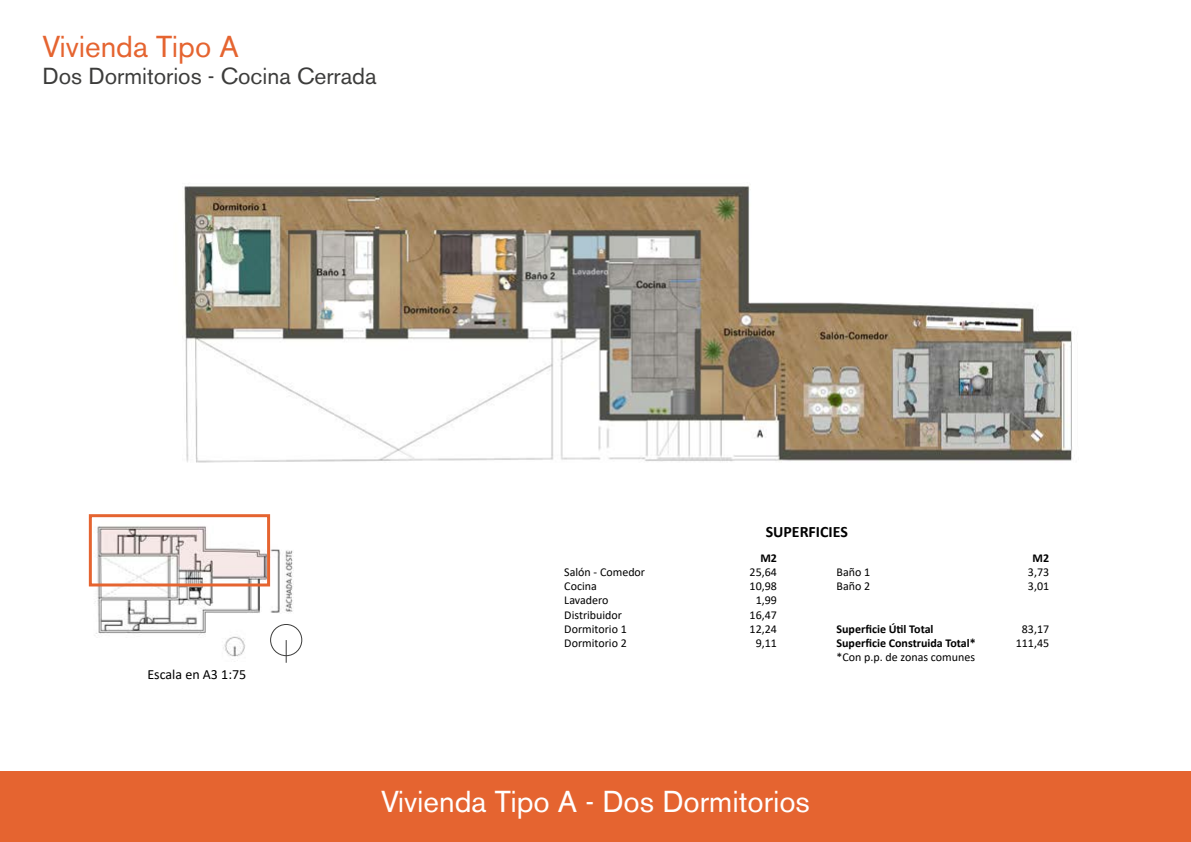
<style>
.page{position:relative;width:1191px;height:842px;background:#fff}
.page>*{position:absolute;margin:0;border:0;box-sizing:border-box;transform-origin:0 0}
.t1{font:30px "Akzidenz Grotesk BE";color:#fff}
.t2{font:30px "Akzidenz Grotesk BE";color:#e56430}
.t3{font:23px "Akzidenz Grotesk BE";color:#3c3c3b}
.t4{font:700 15.9px "Calibri";color:#000}
.t5{font:14px "Calibri";color:#000}
.t6{font:12px/14.2px "Calibri";color:#000}
.t7{font:700 12px "Calibri";color:#000}
</style>
<div class="page">
<img style="left:184px;top:185px;width:891px;height:278px">
<img style="left:88px;top:514px;width:215px;height:149px">
<div style="left:89px;top:514px;width:181px;height:72px;border:3px solid #e56430"></div>
<div style="left:270px;top:624px;width:32px;height:32px;border:1px solid #3c3c3b;border-radius:50%"></div>
<svg style="left:286px;top:640px;width:1px;height:23px"></svg>
<div style="left:0;top:771px;width:1191px;height:71px;background:#e56430"></div>
<h1 class="t2" style="left:43px;top:28px;width:198px">Vivienda Tipo A</h1>
<h2 class="t3" style="left:43px;top:62px;width:336px">Dos Dormitorios - Cocina Cerrada</h2>
<p class="t5" style="left:147px;top:664px;width:100px">Escala en A3 1:75</p>
<h3 class="t4" style="left:765px;top:521px;width:84px">SUPERFICIES</h3>
<p class="t7" style="left:760px;top:549px;width:18px">M2</p>
<p class="t7" style="left:1032px;top:549px;width:18px">M2</p>
<p class="t6" style="left:564px;top:565px;width:82px">Salón - Comedor<br>Cocina<br>Lavadero<br>Distribuidor<br>Dormitorio 1<br>Dormitorio 2</p>
<p class="t6" style="left:836px;top:565px;width:35px">Baño 1<br>Baño 2</p>
<p class="t6" style="left:749px;top:565px;width:29px;text-align:center">25,64<br>10,98<br>1,99<br>16,47<br>12,24<br>9,11</p>
<p class="t6" style="left:1028px;top:565px;width:23px">3,73<br>3,01</p>
<p class="t7" style="left:836px;top:620px;width:99px">Superficie Útil Total</p>
<p class="t6" style="left:1021px;top:621px;width:29px">83,17</p>
<p class="t7" style="left:836px;top:634px;width:141px">Superficie Construida Total*</p>
<p class="t6" style="left:1015px;top:635px;width:35px">111,45</p>
<p class="t6" style="left:836px;top:650px;width:140px">*Con p.p. de zonas comunes</p>
<h1 class="t1" style="left:381px;top:784px;width:430px">Vivienda Tipo A - Dos Dormitorios</h1>
</div>
